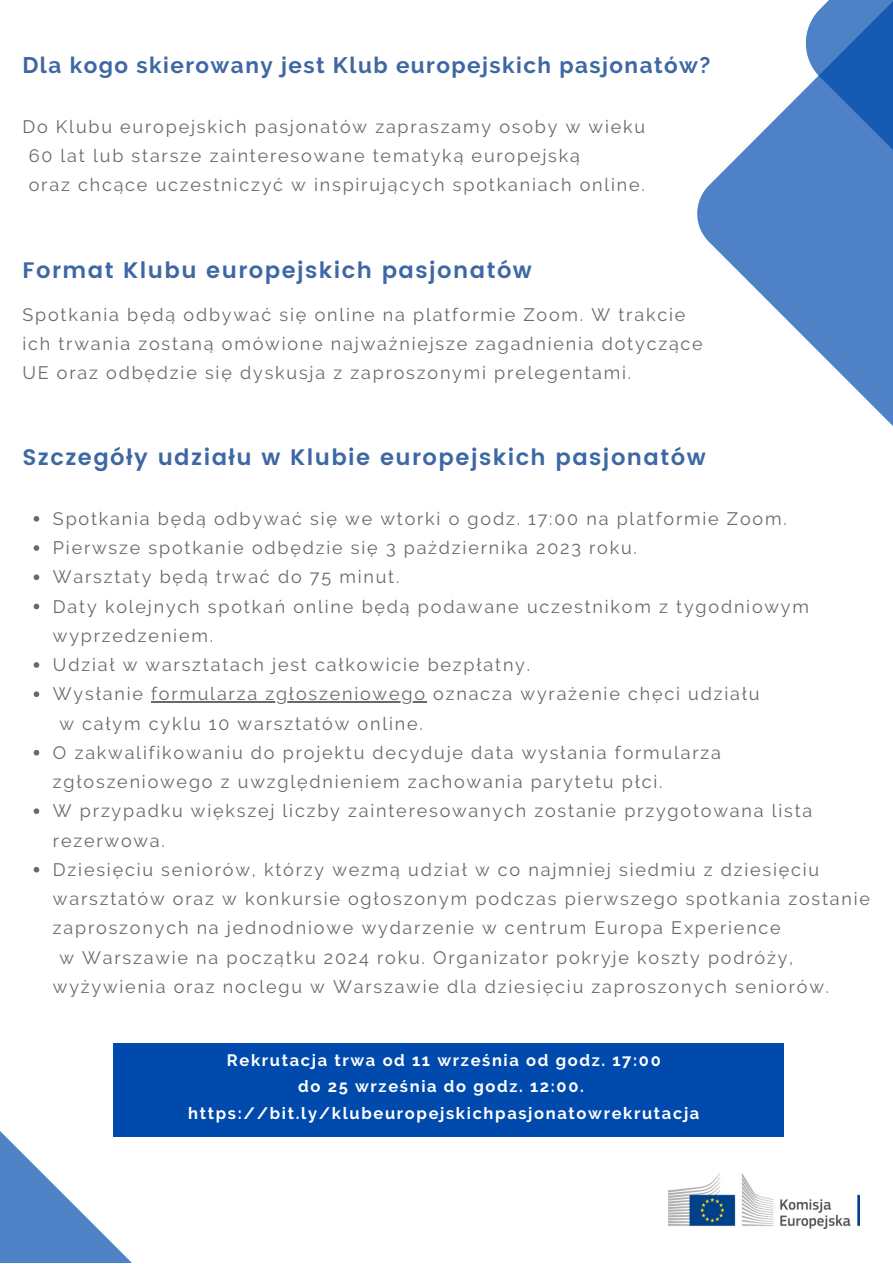
<style>
.page{position:relative;width:893px;height:1264px;background:#fff}
.page>*{position:absolute;margin:0;border:0;box-sizing:border-box;transform-origin:0 0}
.t1{font:600 22.5px "Poppins";letter-spacing:.065em;color:#3d68a4}
.t2{font:700 22.5px "Raleway";letter-spacing:.065em;color:#3d68a4}
.t3{font:18px/29.2px "Raleway";letter-spacing:.1em;color:#696969}
.t4{font:700 16.5px "Raleway";letter-spacing:.1em;color:#fff}
</style>
<div class="page">
<svg style="left:697px;top:89px;width:195px;height:336px"></svg>
<svg style="left:805px;top:0;width:87px;height:379px;background:#4c80c5"></svg>
<svg style="left:0;top:1131px;width:262px;height:131px"></svg>
<svg style="left:34px;top:516px;width:5px;height:5px"></svg>
<svg style="left:34px;top:545px;width:5px;height:6px"></svg>
<svg style="left:34px;top:574px;width:5px;height:6px"></svg>
<svg style="left:34px;top:603px;width:5px;height:6px"></svg>
<svg style="left:34px;top:662px;width:5px;height:5px"></svg>
<svg style="left:34px;top:691px;width:5px;height:6px"></svg>
<hr style="left:151px;top:701px;width:276px;height:1px;background:#696969">
<svg style="left:34px;top:750px;width:5px;height:5px"></svg>
<svg style="left:34px;top:808px;width:5px;height:6px"></svg>
<svg style="left:34px;top:866px;width:5px;height:6px"></svg>
<div style="left:113px;top:1042px;width:670px;height:94px;background:#004aad"></div>
<img style="left:668px;top:1173px;width:191px;height:55px">
<p class="t2" style="left:22px;top:52px;width:689px">Dla kogo skierowany jest Klub europejskich pasjonatów?</p>
<p class="t3" style="left:29px;top:112px;width:617px;text-indent:-6px">Do Klubu europejskich pasjonatów zapraszamy osoby w wieku<br>60 lat lub starsze zainteresowane tematyką europejską<br>oraz chcące uczestniczyć w inspirujących spotkaniach online.</p>
<p class="t1" style="left:22px;top:257px;width:511px">Format Klubu europejskich pasjonatów</p>
<p class="t3" style="left:22px;top:300px;width:682px">Spotkania będą odbywać się online na platformie Zoom. W trakcie ich trwania zostaną omówione najważniejsze zagadnienia dotyczące<br>UE oraz odbędzie się dyskusja z zaproszonymi prelegentami.</p>
<p class="t1" style="left:22px;top:444px;width:684px">Szczegóły udziału w Klubie europejskich pasjonatów</p>
<p class="t3" style="left:53px;top:504px;width:735px">Spotkania będą odbywać się we wtorki o godz. 17:00 na platformie Zoom.</p>
<p class="t3" style="left:53px;top:533px;width:585px">Pierwsze spotkanie odbędzie się 3 pażdziernika 2023 roku.</p>
<p class="t3" style="left:53px;top:562px;width:348px">Warsztaty będą trwać do 75 minut.</p>
<p class="t3" style="left:53px;top:591px;width:757px">Daty kolejnych spotkań online będą podawane uczestnikom z tygodniowym wyprzedzeniem.</p>
<p class="t3" style="left:53px;top:650px;width:478px">Udział w warsztatach jest całkowicie bezpłatny.</p>
<p class="t3" style="left:59px;top:679px;width:701px;text-indent:-6px">Wysłanie formularza zgłoszeniowego oznacza wyrażenie chęci udziału w całym cyklu 10 warsztatów online.</p>
<p class="t3" style="left:53px;top:738px;width:669px">O zakwalifikowaniu do projektu decyduje data wysłania formularza zgłoszeniowego z uwzględnieniem zachowania parytetu płci.</p>
<p class="t3" style="left:53px;top:796px;width:760px">W przypadku większej liczby zainteresowanych zostanie przygotowana lista rezerwowa.</p>
<p class="t3" style="left:53px;top:854px;width:767px">Dziesięciu seniorów, którzy wezmą udział w co najmniej siedmiu z dziesięciu</p>
<p class="t3" style="left:53px;top:884px;width:818px">warsztatów oraz w konkursie ogłoszonym podczas pierwszego spotkania zostanie</p>
<p class="t3" style="left:53px;top:913px;width:729px">zaproszonych na jednodniowe wydarzenie w centrum Europa Experience</p>
<p class="t3" style="left:59px;top:942px;width:735px">w Warszawie na początku 2024 roku. Organizator pokryje koszty podróży,</p>
<p class="t3" style="left:53px;top:971px;width:777px">wyżywienia oraz noclegu w Warszawie dla dziesięciu zaproszonych seniorów.</p>
<p class="t4" style="left:227px;top:1049px;width:435px">Rekrutacja trwa od 11 września od godz. 17:00</p>
<p class="t4" style="left:298px;top:1076px;width:287px">do 25 września do godz. 12:00.</p>
<p class="t4" style="left:188px;top:1103px;width:512px">https://bit.ly/klubeuropejskichpasjonatowrekrutacja</p>
</div>
